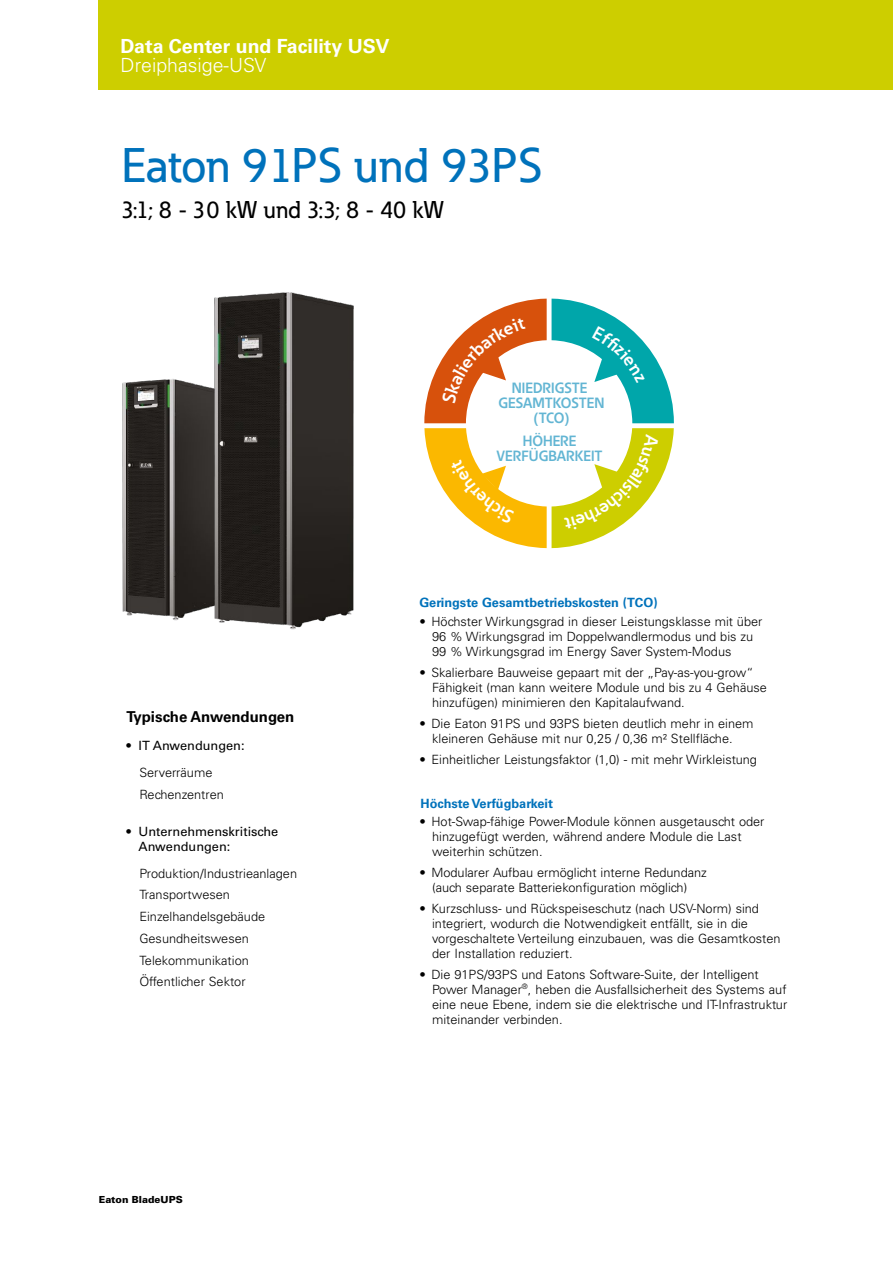
<style>
.page{position:relative;width:893px;height:1263px;background:#fff}
.page>*{position:absolute;margin:0;border:0;box-sizing:border-box;transform-origin:0 0}
.Headline{font:500 48px "Eaton";color:#0072bb}
.Body_Copy{font:500 24px "Eaton";letter-spacing:.005em;color:#000}
._2_1a_Kapitel_Kasten{font:700 19.5px "Univers";color:#fff}
._2_1b_Kapitel_Kasten{font:300 19.5px "Univers";color:#fff}
.t1{font:700 15px "Univers LT";color:#000}
.t2{font:700 14.7px/14.7px "Eaton";color:#62b5d3;text-align:center}
._02_Bullet2__8_5_pt{font:300 12.75px/15px "Univers";color:#000}
.t3{font:12.75px/14.2px "Univers LT";color:#000}
.Body_Copy_Head{font:700 12.75px "Univers";color:#0072bb}
.leipis_bullet{font:700 12.75px "Univers";color:#0072bb}
.t4{font:900 9.75px "Univers";color:#000}
</style>
<div class="page">
<img style="left:122px;top:379px;width:80px;height:242px">
<img style="left:202px;top:292px;width:152px;height:338px">
<div style="left:99px;top:0;width:794px;height:89px;background:#cdce00"></div>
<svg style="left:424px;top:299px;width:250px;height:249px"></svg>
<p class="_2_1a_Kapitel_Kasten" style="left:121px;top:35px;width:270px">Data Center und Facility USV</p>
<p class="_2_1b_Kapitel_Kasten" style="left:121px;top:54px;width:147px">Dreiphasige-USV</p>
<p class="Headline" style="left:121px;top:136px;width:422px">Eaton 91PS und 93PS</p>
<p class="Body_Copy" style="left:121px;top:195px;width:324px">3:1; 8 - 30 kW und 3:3; 8 - 40 kW</p>
<p class="t1" style="left:127px;top:708px;width:169px">Typische Anwendungen</p>
<p class="t3" style="left:127px;top:738px;width:120px">• IT Anwendungen:</p>
<p class="_02_Bullet2__8_5_pt" style="left:139px;top:765px;width:75px">Serverräume</p>
<p class="_02_Bullet2__8_5_pt" style="left:139px;top:787px;width:86px">Rechenzentren</p>
<p class="t3" style="left:139px;top:825px;width:141px;text-indent:-12px">• Unternehmenskritische<br>Anwendungen:</p>
<p class="_02_Bullet2__8_5_pt" style="left:139px;top:866px;width:159px">Produktion/Industrieanlagen</p>
<p class="_02_Bullet2__8_5_pt" style="left:139px;top:887px;width:92px">Transportwesen</p>
<p class="_02_Bullet2__8_5_pt" style="left:139px;top:909px;width:127px">Einzelhandelsgebäude</p>
<p class="_02_Bullet2__8_5_pt" style="left:139px;top:931px;width:111px">Gesundheitswesen</p>
<p class="_02_Bullet2__8_5_pt" style="left:139px;top:953px;width:111px">Telekommunikation</p>
<p class="_02_Bullet2__8_5_pt" style="left:139px;top:974px;width:108px">Öffentlicher Sektor</p>
<p class="t4" style="left:99px;top:1194px;width:85px">Eaton BladeUPS</p>
<p class="t2" style="left:499px;top:380px;width:107px">NIEDRIGSTE<br>GESAMTKOSTEN (TCO)</p>
<p class="t2" style="left:497px;top:433px;width:107px">HÖHERE<br>VERFÜGBARKEIT</p>
<p class="Body_Copy_Head" style="left:419px;top:595px;width:240px">Geringste Gesamtbetriebskosten (TCO)</p>
<p class="_02_Bullet2__8_5_pt" style="left:432px;top:614px;width:332px;text-indent:-13px">• Höchster Wirkungsgrad in dieser Leistungsklasse mit über<br>96 % Wirkungsgrad im Doppelwandlermodus und bis zu<br>99 % Wirkungsgrad im Energy Saver System-Modus</p>
<p class="_02_Bullet2__8_5_pt" style="left:432px;top:665px;width:336px;text-indent:-13px">• Skalierbare Bauweise gepaart mit der „Pay-as-you-grow“<br>Fähigkeit (man kann weitere Module und bis zu 4 Gehäuse hinzufügen) minimieren den Kapitalaufwand.</p>
<p class="_02_Bullet2__8_5_pt" style="left:432px;top:716px;width:323px;text-indent:-13px">• Die Eaton 91PS und 93PS bieten deutlich mehr in einem kleineren Gehäuse mit nur 0,25 / 0,36 m² Stellfläche.</p>
<p class="_02_Bullet2__8_5_pt" style="left:419px;top:752px;width:339px">• Einheitlicher Leistungsfaktor (1,0) - mit mehr Wirkleistung</p>
<p class="leipis_bullet" style="left:421px;top:796px;width:134px">Höchste Verfügbarkeit</p>
<p class="_02_Bullet2__8_5_pt" style="left:432px;top:814px;width:334px;text-indent:-13px">• Hot-Swap-fähige Power-Module können ausgetauscht oder hinzugefügt werden, während andere Module die Last weiterhin schützen.</p>
<p class="_02_Bullet2__8_5_pt" style="left:419px;top:865px;width:289px;text-align:center">• Modularer Aufbau ermöglicht interne Redundanz (auch separate Batteriekonfiguration möglich)</p>
<p class="_02_Bullet2__8_5_pt" style="left:432px;top:901px;width:350px;text-indent:-13px">• Kurzschluss- und Rückspeiseschutz (nach USV-Norm) sind integriert, wodurch die Notwendigkeit entfällt, sie in die vorgeschaltete Verteilung einzubauen, was die Gesamtkosten der Installation reduziert.</p>
<p class="_02_Bullet2__8_5_pt" style="left:432px;top:966px;width:357px;text-indent:-13px">• Die 91PS/93PS und Eatons Software-Suite, der Intelligent Power Manager<sup>®</sup>, heben die Ausfallsicherheit des Systems auf eine neue Ebene, indem sie die elektrische und IT-Infrastruktur miteinander verbinden.</p>
</div>
